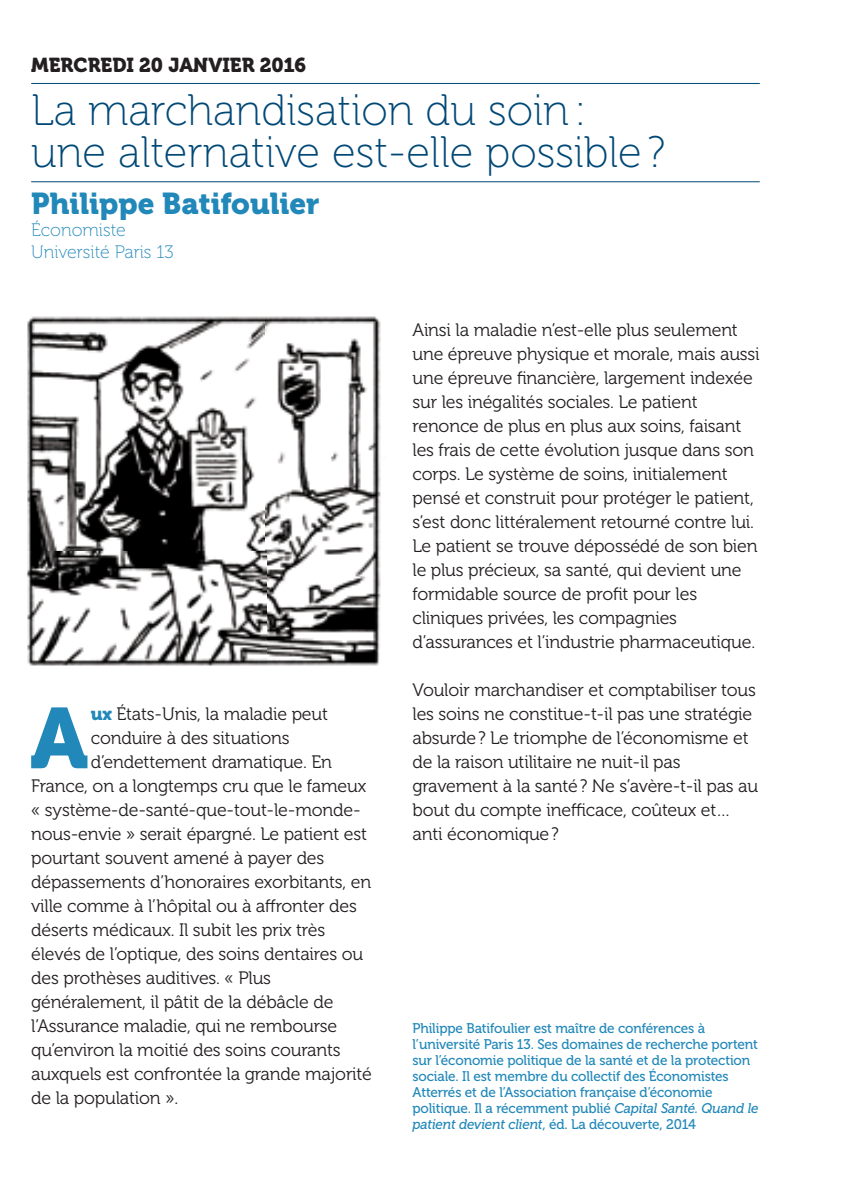
<style>
.page{position:relative;width:842px;height:1191px;background:#fff}
.page>*{position:absolute;margin:0;border:0;box-sizing:border-box;transform-origin:0 0}
.t1{font:85.2px "Museo 900";color:#2188b9}
.t2{font:44px/42px "Museo 100";color:#004876}
.t3{font:30px "Museo 900";color:#2188b9}
.t4{font:20px "Museo 900";color:#231f20}
.t5{font:18px/24px "Museo 300";letter-spacing:-.01em;color:#231f20}
.t6{font:18px/21.6px "Museo 100";color:#2188b9}
.t7{font:14px/16px "Museo 500";letter-spacing:-.01em;color:#2188b9}
.s1{font-family:"Museo 900";color:#2188b9}
.s2{font-style:italic}
</style>
<div class="page">
<hr style="left:31px;top:83px;width:729px;height:1px;background:#004876">
<hr style="left:31px;top:181px;width:729px;height:1px;background:#004876">
<img style="left:26px;top:316px;width:355px;height:350px">
<p class="t4" style="left:31px;top:53px;width:276px">MERCREDI 20 JANVIER 2016</p>
<h2 class="t2" style="left:31px;top:90px;width:635px">La marchandisation du soin : une alternative est-elle possible ?</h2>
<h3 class="t3" style="left:31px;top:187px;width:290px">Philippe Batifoulier</h3>
<p class="t6" style="left:31px;top:219px;width:144px">Économiste<br>Université Paris 13</p>
<h1 class="t1" style="left:30px;top:690px;width:59px">A</h1>
<p class="t5" style="left:91px;top:702px;width:239px"><span class="s1">ux</span> États-Unis, la maladie peut</p>
<p class="t5" style="left:91px;top:726px;width:200px">conduire à des situations</p>
<p class="t5" style="left:91px;top:750px;width:243px">d’endettement dramatique. En</p>
<p class="t5" style="left:31px;top:774px;width:336px">France, on a longtemps cru que le fameux</p>
<p class="t5" style="left:31px;top:798px;width:331px">« système-de-santé-que-tout-le-monde-</p>
<p class="t5" style="left:31px;top:822px;width:337px">nous-envie » serait épargné. Le patient est</p>
<p class="t5" style="left:31px;top:846px;width:295px">pourtant souvent amené à payer des</p>
<p class="t5" style="left:31px;top:870px;width:342px">dépassements d’honoraires exorbitants, en</p>
<p class="t5" style="left:31px;top:894px;width:327px">ville comme à l’hôpital ou à affronter des</p>
<p class="t5" style="left:31px;top:918px;width:296px">déserts médicaux. Il subit les prix très</p>
<p class="t5" style="left:31px;top:942px;width:334px">élevés de l’optique, des soins dentaires ou</p>
<p class="t5" style="left:31px;top:966px;width:241px">des prothèses auditives. « Plus</p>
<p class="t5" style="left:31px;top:990px;width:304px">généralement, il pâtit de la débâcle de</p>
<p class="t5" style="left:31px;top:1014px;width:308px">l’Assurance maladie, qui ne rembourse</p>
<p class="t5" style="left:31px;top:1038px;width:311px">qu’environ la moitié des soins courants</p>
<p class="t5" style="left:31px;top:1062px;width:342px">auxquels est confrontée la grande majorité</p>
<p class="t5" style="left:31px;top:1086px;width:149px">de la population ».</p>
<p class="t5" style="left:412px;top:318px;width:349px">Ainsi la maladie n’est-elle plus seulement une épreuve physique et morale, mais aussi une épreuve financière, largement indexée sur les inégalités sociales. Le patient renonce de plus en plus aux soins, faisant les frais de cette évolution jusque dans son corps. Le système de soins, initialement pensé et construit pour protéger le patient, s’est donc littéralement retourné contre lui.<br>Le patient se trouve dépossédé de son bien le plus précieux, sa santé, qui devient une formidable source de profit pour les cliniques privées, les compagnies d’assurances et l’industrie pharmaceutique.</p>
<p class="t5" style="left:412px;top:678px;width:347px">Vouloir marchandiser et comptabiliser tous les soins ne constitue-t-il pas une stratégie absurde ? Le triomphe de l’économisme et de la raison utilitaire ne nuit-il pas gravement à la santé ? Ne s’avère-t-il pas au bout du compte inefficace, coûteux et… anti économique ?</p>
<p class="t7" style="left:412px;top:1020px;width:348px">Philippe Batifoulier est maître de conférences à l’université Paris 13. Ses domaines de recherche portent sur l’économie politique de la santé et de la protection sociale. Il est membre du collectif des Économistes Atterrés et de l’Association française d’économie politique. Il a récemment publié <span class="s2">Capital Santé. Quand le patient devient client</span>, éd. La découverte, 2014</p>
</div>
